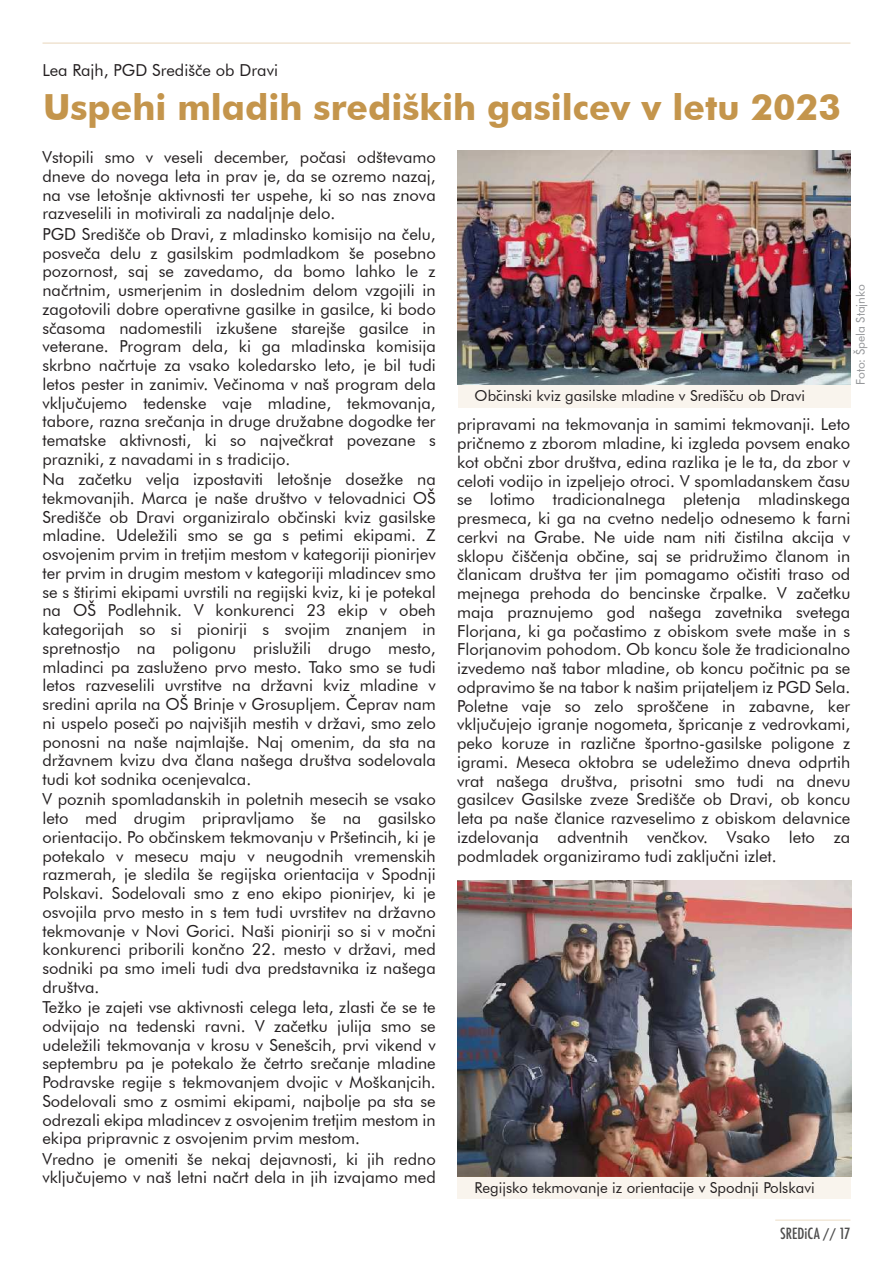
<style>
.page{position:relative;width:893px;height:1263px;background:#fff}
.page>*{position:absolute;margin:0;border:0;box-sizing:border-box;transform-origin:0 0}
.t1{font:700 36px "Futura BT";color:#c4954c}
.t2{font:16.5px "Futura BT";color:#231f20}
.t3{font:15px "Futura BT";color:#231f20}
.t4{font:500 condensed 15px "Futura";color:#4d4d4d}
.t5{font:12px "Futura BT";color:#939598}
.s1{font-family:"Helvetica"}
.s2{font-family:"Futura BT";font-stretch:normal}
</style>
<div class="page">
<hr style="left:775px;top:1219px;width:75px;height:2px;background:#f6efe5">
<hr style="left:43px;top:42px;width:807px;height:2px;background:#f3e9dc">
<img style="left:457px;top:151px;width:394px;height:234px">
<div style="left:458px;top:385px;width:392px;height:22px;background:#f9f4ed"></div>
<img style="left:458px;top:880px;width:393px;height:297px">
<div style="left:457px;top:1177px;width:394px;height:22px;background:#f9f4ed"></div>
<p class="t2" style="left:42px;top:64px;width:237px">Lea Rajh, PGD Središče ob Dravi</p>
<p class="t1" style="left:43px;top:92px;width:799px">Uspehi mladih srediških gasilcev v letu 2023</p>
<p class="t2" style="left:42px;top:151px;width:395px">Vstopili smo v veseli december, počasi odštevamo</p>
<p class="t2" style="left:42px;top:169px;width:395px">dneve do novega leta in prav je, da se ozremo nazaj,</p>
<p class="t2" style="left:42px;top:188px;width:395px">na vse letošnje aktivnosti ter uspehe, ki so nas znova</p>
<p class="t2" style="left:42px;top:207px;width:294px">razveselili in motivirali za nadaljnje delo.</p>
<p class="t2" style="left:42px;top:227px;width:395px">PGD Središče ob Dravi, z mladinsko komisijo na čelu,</p>
<p class="t2" style="left:42px;top:246px;width:395px">posveča delu z gasilskim podmladkom še posebno</p>
<p class="t2" style="left:42px;top:265px;width:395px">pozornost, saj se zavedamo, da bomo lahko le z</p>
<p class="t2" style="left:42px;top:283px;width:395px">načrtnim, usmerjenim in doslednim delom vzgojili in</p>
<p class="t2" style="left:42px;top:302px;width:395px">zagotovili dobre operativne gasilke in gasilce, ki bodo</p>
<p class="t2" style="left:42px;top:321px;width:395px">sčasoma nadomestili izkušene starejše gasilce in</p>
<p class="t2" style="left:42px;top:340px;width:395px">veterane. Program dela, ki ga mladinska komisija</p>
<p class="t2" style="left:42px;top:358px;width:395px">skrbno načrtuje za vsako koledarsko leto, je bil tudi</p>
<p class="t2" style="left:42px;top:377px;width:395px">letos pester in zanimiv. Večinoma v naš program dela</p>
<p class="t2" style="left:42px;top:396px;width:395px">vključujemo tedenske vaje mladine, tekmovanja,</p>
<p class="t2" style="left:42px;top:415px;width:395px">tabore, razna srečanja in druge družabne dogodke ter</p>
<p class="t2" style="left:42px;top:433px;width:395px">tematske aktivnosti, ki so največkrat povezane s</p>
<p class="t2" style="left:42px;top:452px;width:249px">prazniki, z navadami in s tradicijo.</p>
<p class="t2" style="left:42px;top:472px;width:395px">Na začetku velja izpostaviti letošnje dosežke na</p>
<p class="t2" style="left:42px;top:491px;width:395px">tekmovanjih. Marca je naše društvo v telovadnici OŠ</p>
<p class="t2" style="left:42px;top:510px;width:395px">Središče ob Dravi organiziralo občinski kviz gasilske</p>
<p class="t2" style="left:42px;top:529px;width:395px">mladine. Udeležili smo se ga s petimi ekipami. Z</p>
<p class="t2" style="left:42px;top:547px;width:395px">osvojenim prvim in tretjim mestom v kategoriji pionirjev</p>
<p class="t2" style="left:42px;top:566px;width:395px">ter prvim in drugim mestom v kategoriji mladincev smo</p>
<p class="t2" style="left:42px;top:585px;width:395px">se s štirimi ekipami uvrstili na regijski kviz, ki je potekal</p>
<p class="t2" style="left:42px;top:604px;width:395px">na OŠ Podlehnik. V konkurenci 23 ekip v obeh</p>
<p class="t2" style="left:42px;top:622px;width:395px">kategorijah so si pionirji s svojim znanjem in</p>
<p class="t2" style="left:42px;top:641px;width:395px">spretnostjo na poligonu prislužili drugo mesto,</p>
<p class="t2" style="left:42px;top:660px;width:395px">mladinci pa zasluženo prvo mesto. Tako smo se tudi</p>
<p class="t2" style="left:42px;top:679px;width:395px">letos razveselili uvrstitve na državni kviz mladine v</p>
<p class="t2" style="left:42px;top:697px;width:395px">sredini aprila na OŠ Brinje v Grosupljem. Čeprav nam</p>
<p class="t2" style="left:42px;top:716px;width:395px">ni uspelo poseči po najvišjih mestih v državi, smo zelo</p>
<p class="t2" style="left:42px;top:735px;width:395px">ponosni na naše najmlajše. Naj omenim, da sta na</p>
<p class="t2" style="left:42px;top:754px;width:395px">državnem kvizu dva člana našega društva sodelovala</p>
<p class="t2" style="left:42px;top:772px;width:210px">tudi kot sodnika ocenjevalca.</p>
<p class="t2" style="left:42px;top:793px;width:395px">V poznih spomladanskih in poletnih mesecih se vsako</p>
<p class="t2" style="left:42px;top:811px;width:395px">leto med drugim pripravljamo še na gasilsko</p>
<p class="t2" style="left:42px;top:830px;width:395px">orientacijo. Po občinskem tekmovanju v Pršetincih, ki je</p>
<p class="t2" style="left:42px;top:849px;width:395px">potekalo v mesecu maju v neugodnih vremenskih</p>
<p class="t2" style="left:42px;top:868px;width:395px">razmerah, je sledila še regijska orientacija v Spodnji</p>
<p class="t2" style="left:42px;top:886px;width:395px">Polskavi. Sodelovali smo z eno ekipo pionirjev, ki je</p>
<p class="t2" style="left:42px;top:905px;width:395px">osvojila prvo mesto in s tem tudi uvrstitev na državno</p>
<p class="t2" style="left:42px;top:924px;width:395px">tekmovanje v Novi Gorici. Naši pionirji so si v močni</p>
<p class="t2" style="left:42px;top:943px;width:395px">konkurenci priborili končno 22. mesto v državi, med</p>
<p class="t2" style="left:42px;top:961px;width:395px">sodniki pa smo imeli tudi dva predstavnika iz našega</p>
<p class="t2" style="left:42px;top:980px;width:58px">društva.</p>
<p class="t2" style="left:42px;top:1000px;width:395px">Težko je zajeti vse aktivnosti celega leta, zlasti če se te</p>
<p class="t2" style="left:42px;top:1019px;width:395px">odvijajo na tedenski ravni. V začetku julija smo se</p>
<p class="t2" style="left:42px;top:1038px;width:395px">udeležili tekmovanja v krosu v Senešcih, prvi vikend v</p>
<p class="t2" style="left:42px;top:1057px;width:395px">septembru pa je potekalo že četrto srečanje mladine</p>
<p class="t2" style="left:42px;top:1075px;width:395px">Podravske regije s tekmovanjem dvojic v Moškanjcih.</p>
<p class="t2" style="left:42px;top:1094px;width:395px">Sodelovali smo z osmimi ekipami, najbolje pa sta se</p>
<p class="t2" style="left:42px;top:1113px;width:395px">odrezali ekipa mladincev z osvojenim tretjim mestom in</p>
<p class="t2" style="left:42px;top:1132px;width:319px">ekipa pripravnic z osvojenim prvim mestom.</p>
<p class="t2" style="left:42px;top:1152px;width:395px">Vredno je omeniti še nekaj dejavnosti, ki jih redno</p>
<p class="t2" style="left:42px;top:1171px;width:395px">vključujemo v naš letni načrt dela in jih izvajamo med</p>
<p class="t3" style="left:475px;top:389px;width:36px">Obc<span class="s1">̌</span></p>
<p class="t3" style="left:503px;top:389px;width:241px">inski kviz gasilske mladine v Sredis<span class="s1">̌̌</span></p>
<p class="t3" style="left:729px;top:389px;width:77px">cu ob Dravi</p>
<p class="t5" style="left:856px;top:385px;width:102px;rotate:-90deg">Foto: Špela Stajnko</p>
<p class="t2" style="left:457px;top:418px;width:395px">pripravami na tekmovanja in samimi tekmovanji. Leto</p>
<p class="t2" style="left:457px;top:437px;width:395px">pričnemo z zborom mladine, ki izgleda povsem enako</p>
<p class="t2" style="left:457px;top:455px;width:395px">kot občni zbor društva, edina razlika je le ta, da zbor v</p>
<p class="t2" style="left:457px;top:474px;width:395px">celoti vodijo in izpeljejo otroci. V spomladanskem času</p>
<p class="t2" style="left:457px;top:493px;width:395px">se lotimo tradicionalnega pletenja mladinskega</p>
<p class="t2" style="left:457px;top:512px;width:395px">presmeca, ki ga na cvetno nedeljo odnesemo k farni</p>
<p class="t2" style="left:457px;top:530px;width:395px">cerkvi na Grabe. Ne uide nam niti čistilna akcija v</p>
<p class="t2" style="left:457px;top:549px;width:395px">sklopu čiščenja občine, saj se pridružimo članom in</p>
<p class="t2" style="left:457px;top:568px;width:395px">članicam društva ter jim pomagamo očistiti traso od</p>
<p class="t2" style="left:457px;top:587px;width:395px">mejnega prehoda do bencinske črpalke. V začetku</p>
<p class="t2" style="left:457px;top:605px;width:395px">maja praznujemo god našega zavetnika svetega</p>
<p class="t2" style="left:457px;top:624px;width:395px">Florjana, ki ga počastimo z obiskom svete maše in s</p>
<p class="t2" style="left:457px;top:643px;width:395px">Florjanovim pohodom. Ob koncu šole že tradicionalno</p>
<p class="t2" style="left:457px;top:662px;width:395px">izvedemo naš tabor mladine, ob koncu počitnic pa se</p>
<p class="t2" style="left:457px;top:680px;width:395px">odpravimo še na tabor k našim prijateljem iz PGD Sela.</p>
<p class="t2" style="left:457px;top:699px;width:395px">Poletne vaje so zelo sproščene in zabavne, ker</p>
<p class="t2" style="left:457px;top:718px;width:395px">vključujejo igranje nogometa, špricanje z vedrovkami,</p>
<p class="t2" style="left:457px;top:737px;width:395px">peko koruze in različne športno-gasilske poligone z</p>
<p class="t2" style="left:457px;top:755px;width:395px">igrami. Meseca oktobra se udeležimo dneva odprtih</p>
<p class="t2" style="left:457px;top:774px;width:395px">vrat našega društva, prisotni smo tudi na dnevu</p>
<p class="t2" style="left:457px;top:793px;width:395px">gasilcev Gasilske zveze Središče ob Dravi, ob koncu</p>
<p class="t2" style="left:457px;top:812px;width:395px">leta pa naše članice razveselimo z obiskom delavnice</p>
<p class="t2" style="left:457px;top:830px;width:395px">izdelovanja adventnih venčkov. Vsako leto za</p>
<p class="t2" style="left:457px;top:849px;width:321px">podmladek organiziramo tudi zaključni izlet.</p>
<p class="t3" style="left:474px;top:1181px;width:342px">Regijsko tekmovanje iz orientacije v Spodnji Polskavi</p>
<p class="t4" style="left:780px;top:1226px;width:72px">SREDiCA <span class="s2">//</span> 17</p>
</div>
